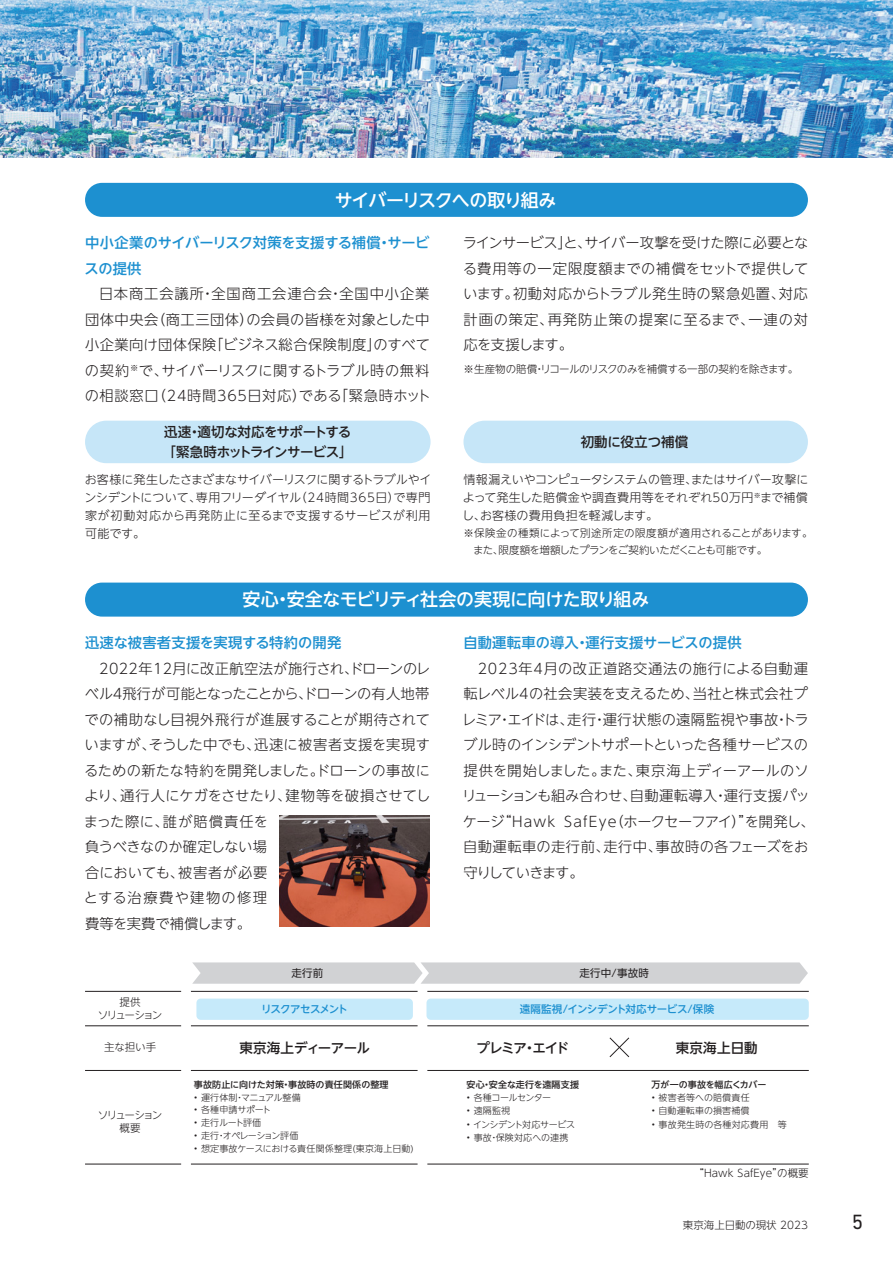
<style>
.page{position:relative;width:893px;height:1263px;background:#fff}
.page>*{position:absolute;margin:0;border:0;box-sizing:border-box;transform-origin:0 0}
.t1{font:21px "DIN Next LT Pro";color:#231f20}
.t2{font:500 18px "UD Shin Go NT Pro";letter-spacing:-.04em;color:#fff}
.t3{font:500 18px "UD Shin Go NT Pro";letter-spacing:-.065em;color:#fff}
.t4{font:300 14.25px/25.5px "UD Shin Go NT Pro";letter-spacing:.015em;color:#231f20}
.t5{font:500 14.25px "UD Shin Go NT Pro";letter-spacing:.01em;color:#1d90d0}
.t6{font:500 14.25px/25.5px "UD Shin Go NT Pro";letter-spacing:-.015em;color:#1d90d0}
.t7{font:500 13.5px/19.5px "UD Shin Go NT Pro";letter-spacing:-.03em;color:#231f20}
.t8{font:500 13.5px "UD Shin Go NT Pro";color:#231f20}
.t9{font:300 12px/18px "UD Shin Go NT Pro";letter-spacing:.03em;color:#231f20;text-align:justify}
.t10{font:300 10.5px/16.5px "UD Shin Go NT Pro";letter-spacing:-.02em;color:#231f20}
.t11{font:300 10.5px "UD Shin Go NT Pro";letter-spacing:-.05em;color:#231f20}
.t12{font:500 10.5px "UD Shin Go NT Pro";letter-spacing:-.025em;color:#1d90d0}
.t13{font:300 10.5px/13.5px "UD Shin Go NT Pro";letter-spacing:-.135em;color:#231f20;text-align:center}
.t14{font:300 10.5px "UD Shin Go NT Pro";letter-spacing:.01em;color:#231f20}
.t15{font:300 10.5px "UD Shin Go NT Pro";color:#231f20}
.t16{font:10.5px "UD Shin Go NT Pro";letter-spacing:.02em;color:#231f20}
.t17{font:500 10.5px "UD Shin Go NT Pro";letter-spacing:-.075em;color:#1d90d0}
.t18{font:300 9px "UD Shin Go NT Pro";letter-spacing:.005em;color:#231f20}
.t19{font:500 9px "UD Shin Go NT Pro";letter-spacing:.01em;color:#231f20}
.t20{font:300 9px "UD Shin Go NT Pro";letter-spacing:-.06em;color:#231f20}
.t21{font:300 9px "UD Shin Go NT Pro";letter-spacing:-.045em;color:#231f20}
.t22{font:300 9px "UD Shin Go NT Pro";letter-spacing:-.03em;color:#231f20}
</style>
<div class="page">
<img style="left:68px;top:0;width:825px;height:157px">
<img style="left:0;top:0;width:68px;height:157px">
<div style="left:85px;top:583px;width:723px;height:34px;background:#1d90d0;border-radius:17px"></div>
<div style="left:85px;top:183px;width:723px;height:34px;background:#1d90d0;border-radius:17px"></div>
<img style="left:280px;top:816px;width:149px;height:110px">
<div style="left:85px;top:421px;width:346px;height:42px;background:#c6e6f8;border-radius:21px"></div>
<div style="left:463px;top:421px;width:345px;height:42px;background:#c6e6f8;border-radius:21px"></div>
<svg style="left:192px;top:962px;width:616px;height:22px;background:#d3d4d6"></svg>
<div style="left:196px;top:998px;width:217px;height:22px;background:#c6eafa;border-radius:4px"></div>
<div style="left:426px;top:998px;width:383px;height:22px;background:#c6eafa;border-radius:4px"></div>
<hr style="left:85px;top:1025px;width:96px;height:1px;background:#231f20">
<hr style="left:191px;top:1025px;width:227px;height:1px;background:#231f20">
<hr style="left:191px;top:991px;width:227px;height:1px;background:#231f20">
<hr style="left:427px;top:1025px;width:382px;height:1px;background:#231f20">
<hr style="left:427px;top:991px;width:382px;height:1px;background:#231f20">
<hr style="left:85px;top:1070px;width:96px;height:1px;background:#231f20">
<hr style="left:191px;top:1070px;width:227px;height:1px;background:#231f20">
<hr style="left:427px;top:1070px;width:382px;height:1px;background:#231f20">
<hr style="left:85px;top:1164px;width:96px;height:1px;background:#231f20">
<hr style="left:191px;top:1164px;width:227px;height:1px;background:#231f20">
<hr style="left:427px;top:1164px;width:382px;height:1px;background:#231f20">
<hr style="left:85px;top:991px;width:96px;height:1px;background:#231f20">
<svg style="left:609px;top:1037px;width:21px;height:21px"></svg>
<p class="t3" style="left:335px;top:185px;width:223px">サイバーリスクへの取り組み</p>
<p class="t6" style="left:85px;top:230px;width:346px">中小企業のサイバーリスク対策を支援する補償・サービスの提供</p>
<p class="t4" style="left:85px;top:281px;width:348px;text-align:justify;text-indent:14px">日本商工会議所・全国商工会連合会・全国中小企業団体中央会（商工三団体）の会員の皆様を対象とした中小企業向け団体保険「ビジネス総合保険制度」のすべての契約<sup>※</sup>で、サイバーリスクに関するトラブル時の無料の相談窓口（24時間365日対応）である「緊急時ホット</p>
<p class="t4" style="left:463px;top:230px;width:347px;text-align:justify">ラインサービス」と、サイバー攻撃を受けた際に必要となる費用等の一定限度額までの補償をセットで提供しています。初動対応からトラブル発生時の緊急処置、対応計画の策定、再発防止策の提案に至るまで、一連の対応を支援します。</p>
<p class="t11" style="left:463px;top:360px;width:336px">※生産物の賠償・リコールのリスクのみを補償する一部の契約を除きます。</p>
<p class="t7" style="left:163px;top:422px;width:192px">迅速・適切な対応をサポートする「緊急時ホットラインサービス」</p>
<p class="t8" style="left:581px;top:431px;width:109px">初動に役立つ補償</p>
<p class="t9" style="left:84px;top:470px;width:349px">お客様に発生したさまざまなサイバーリスクに関するトラブルやインシデントについて、専用フリーダイヤル（24時間365日）で専門家が初動対応から再発防止に至るまで支援するサービスが利用可能です。</p>
<p class="t9" style="left:462px;top:470px;width:348px">情報漏えいやコンピュータシステムの管理、またはサイバー攻撃によって発生した賠償金や調査費用等をそれぞれ50万円<sup>※</sup>まで補償し、お客様の費用負担を軽減します。</p>
<p class="t10" style="left:473px;top:524px;width:341px;text-indent:-10px">※保険金の種類によって別途所定の限度額が適用されることがあります。また、限度額を増額したプランをご契約いただくことも可能です。</p>
<p class="t2" style="left:243px;top:585px;width:408px">安心・安全なモビリティ社会の実現に向けた取り組み</p>
<p class="t5" style="left:85px;top:631px;width:258px">迅速な被害者支援を実現する特約の開発</p>
<p class="t4" style="left:84px;top:655px;width:348px;text-indent:15px">2022年12月に改正航空法が施行され、ドローンのレベル４飛行が可能となったことから、ドローンの有人地帯での補助なし目視外飛行が進展することが期待されていますが、そうした中でも、迅速に被害者支援を実現するための新たな特約を開発しました。ドローンの事故により、通行人にケガをさせたり、建物等を破損させてしまった際に、誰が賠償責任を<br>負うべきなのか確定しない場<br>合においても、被害者が必要<br>とする治療費や建物の修理<br>費等を実費で補償します。</p>
<p class="t16" style="left:291px;top:964px;width:33px">走行前</p>
<p class="t5" style="left:463px;top:631px;width:280px">自動運転車の導入・運行支援サービスの提供</p>
<p class="t4" style="left:462px;top:655px;width:354px;text-indent:16px">2023年4月の改正道路交通法の施行による自動運転レベル4の社会実装を支えるため、当社と株式会社プレミア・エイドは、走行・運行状態の遠隔監視や事故・トラブル時のインシデントサポートといった各種サービスの提供を開始しました。また、東京海上ディーアールのソリューションも組み合わせ、自動運転導入・運行支援パッケージ“Hawk SafEye（ホークセーフアイ）”を開発し、自動運転車の走行前、走行中、事故時の各フェーズをお守りしていきます。</p>
<p class="t16" style="left:579px;top:964px;width:71px">走行中/事故時</p>
<p class="t13" style="left:98px;top:995px;width:66px">提供<br>ソリューション</p>
<p class="t17" style="left:261px;top:1001px;width:88px">リスクアセスメント</p>
<p class="t12" style="left:520px;top:1001px;width:196px">遠隔監視/インシデント対応サービス/保険</p>
<p class="t10" style="left:104px;top:1039px;width:54px">主な担い手</p>
<p class="t13" style="left:98px;top:1108px;width:66px">ソリューション概要</p>
<p class="t7" style="left:239px;top:1037px;width:132px">東京海上ディーアール</p>
<p class="t7" style="left:476px;top:1037px;width:95px">プレミア・エイド</p>
<p class="t7" style="left:676px;top:1037px;width:84px">東京海上日動</p>
<p class="t19" style="left:194px;top:1077px;width:196px">事故防止に向けた対策・事故時の責任関係の整理</p>
<p class="t18" style="left:194px;top:1090px;width:108px">• 運行体制・マニュアル整備</p>
<p class="t18" style="left:194px;top:1103px;width:79px">• 各種申請サポート</p>
<p class="t22" style="left:194px;top:1115px;width:69px">• 走行ルート評価</p>
<p class="t20" style="left:194px;top:1128px;width:106px">• 走行・オペレーション評価</p>
<p class="t18" style="left:194px;top:1141px;width:222px">• 想定事故ケースにおける責任関係整理(東京海上日動)</p>
<p class="t19" style="left:467px;top:1077px;width:114px">安心・安全な走行を遠隔支援</p>
<p class="t20" style="left:467px;top:1090px;width:86px">• 各種コールセンター</p>
<p class="t18" style="left:467px;top:1103px;width:45px">• 遠隔監視</p>
<p class="t21" style="left:467px;top:1117px;width:110px">• インシデント対応サービス</p>
<p class="t18" style="left:467px;top:1130px;width:103px">• 事故・保険対応への連携</p>
<p class="t19" style="left:651px;top:1077px;width:116px">万が一の事故を幅広くカバー</p>
<p class="t18" style="left:651px;top:1090px;width:100px">• 被害者等への賠償責任</p>
<p class="t18" style="left:651px;top:1103px;width:100px">• 自動運転車の損害補償</p>
<p class="t18" style="left:651px;top:1117px;width:137px">• 事故発生時の各種対応費用　等</p>
<p class="t14" style="left:693px;top:1165px;width:117px">“Hawk SafEye”の概要</p>
<p class="t15" style="left:683px;top:1216px;width:126px">東京海上日動の現状 2023</p>
<h1 class="t1" style="left:852px;top:1209px;width:13px">5</h1>
</div>
